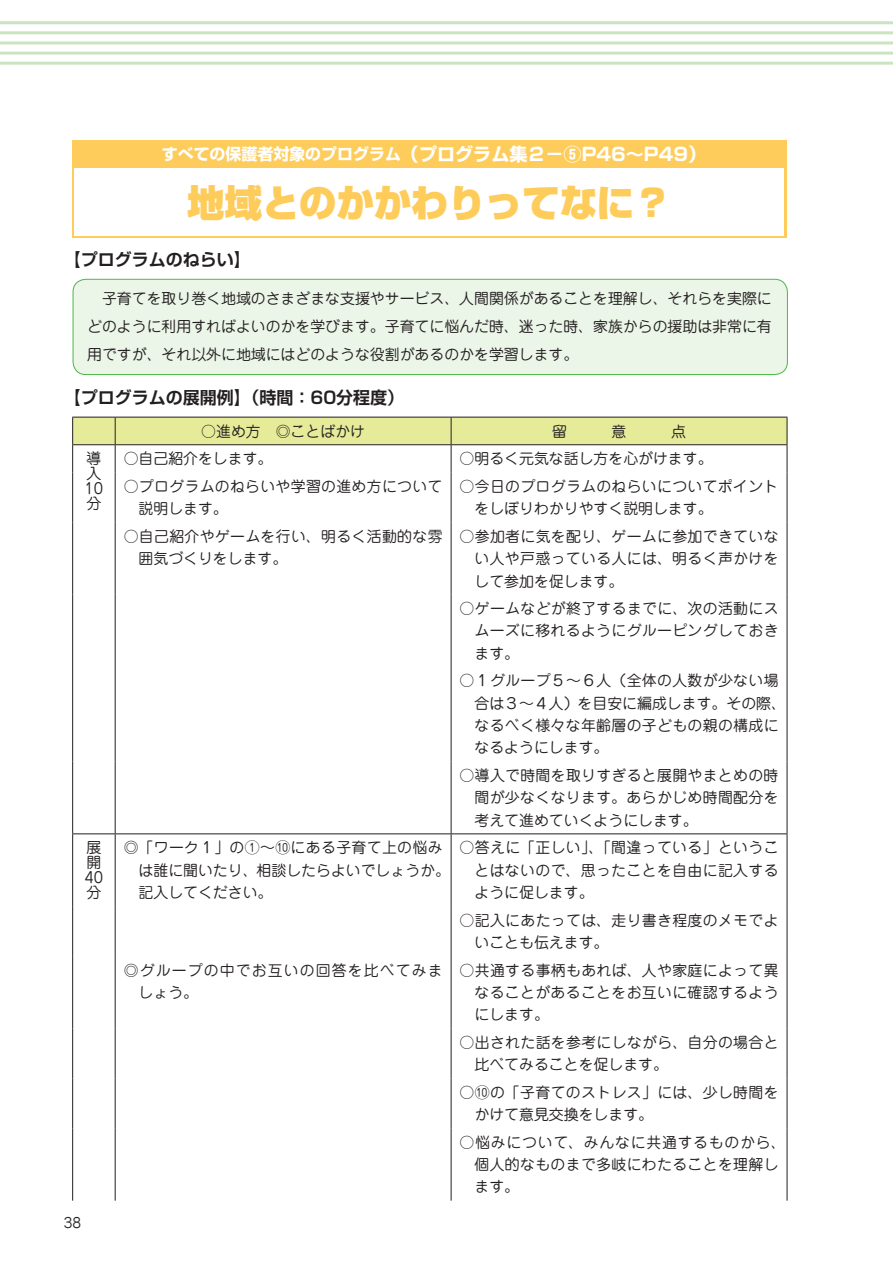
<style>
.page{position:relative;width:893px;height:1263px;background:#fff}
.page>*{position:absolute;margin:0;border:0;box-sizing:border-box;transform-origin:0 0}
.t1{font:900 37.2px "Shin Go Pro";color:#fecc5b}
.t2{font:700 18px "Shin Go Pro";color:#fff}
.t3{font:700 16.95px "Shin Go Pro De";color:#231f20}
.t4{font:14.85px/22.4px "Jun 201 Pro";letter-spacing:.02em;color:#231f20}
.t5{font:14.85px/22.4px "Jun 201 Pro";color:#231f20}
.t6{font:14.85px/22.4px "Jun 201 Pro";letter-spacing:.075em;color:#231f20}
.t7{font:13.8px "Jun 201 Pro";color:#231f20}
.s1{font-size:15.9px}
</style>
<div class="page">
<hr style="left:0;top:31px;width:893px;height:3px;background:#cae4c0">
<hr style="left:0;top:52px;width:893px;height:3px;background:#cae4c0">
<hr style="left:0;top:41px;width:893px;height:3px;background:#cae4c0">
<hr style="left:0;top:62px;width:893px;height:3px;background:#cae4c0">
<hr style="left:0;top:21px;width:893px;height:3px;background:#cae4c0">
<div style="left:72px;top:140px;width:715px;height:98px;background:#fecc5b"></div>
<div style="left:75px;top:168px;width:709px;height:67px;background:#fff"></div>
<div style="left:72px;top:279px;width:716px;height:95px;background:#ebf5e8"></div>
<svg style="left:72px;top:417px;width:716px;height:55px"></svg>
<hr style="left:72px;top:472px;width:1px;height:50px;background:#231f20">
<hr style="left:115px;top:472px;width:1px;height:50px;background:#231f20">
<hr style="left:451px;top:472px;width:1px;height:50px;background:#231f20">
<hr style="left:787px;top:472px;width:1px;height:50px;background:#231f20">
<hr style="left:72px;top:522px;width:1px;height:73px;background:#231f20">
<hr style="left:115px;top:522px;width:1px;height:73px;background:#231f20">
<hr style="left:451px;top:522px;width:1px;height:73px;background:#231f20">
<hr style="left:787px;top:522px;width:1px;height:73px;background:#231f20">
<hr style="left:72px;top:595px;width:1px;height:72px;background:#231f20">
<hr style="left:115px;top:595px;width:1px;height:72px;background:#231f20">
<hr style="left:451px;top:595px;width:1px;height:72px;background:#231f20">
<hr style="left:787px;top:595px;width:1px;height:72px;background:#231f20">
<hr style="left:72px;top:667px;width:1px;height:94px;background:#231f20">
<hr style="left:115px;top:667px;width:1px;height:94px;background:#231f20">
<hr style="left:451px;top:667px;width:1px;height:94px;background:#231f20">
<hr style="left:787px;top:667px;width:1px;height:94px;background:#231f20">
<hr style="left:72px;top:761px;width:1px;height:72px;background:#231f20">
<hr style="left:115px;top:761px;width:1px;height:72px;background:#231f20">
<hr style="left:451px;top:761px;width:1px;height:72px;background:#231f20">
<hr style="left:787px;top:761px;width:1px;height:72px;background:#231f20">
<hr style="left:72px;top:834px;width:1px;height:72px;background:#231f20">
<hr style="left:115px;top:834px;width:1px;height:72px;background:#231f20">
<hr style="left:451px;top:834px;width:1px;height:72px;background:#231f20">
<hr style="left:787px;top:834px;width:1px;height:72px;background:#231f20">
<hr style="left:72px;top:906px;width:1px;height:50px;background:#231f20">
<hr style="left:115px;top:906px;width:1px;height:50px;background:#231f20">
<hr style="left:451px;top:906px;width:1px;height:50px;background:#231f20">
<hr style="left:787px;top:906px;width:1px;height:50px;background:#231f20">
<hr style="left:72px;top:956px;width:1px;height:72px;background:#231f20">
<hr style="left:115px;top:956px;width:1px;height:72px;background:#231f20">
<hr style="left:451px;top:956px;width:1px;height:72px;background:#231f20">
<hr style="left:787px;top:956px;width:1px;height:72px;background:#231f20">
<hr style="left:72px;top:1028px;width:1px;height:50px;background:#231f20">
<hr style="left:115px;top:1028px;width:1px;height:50px;background:#231f20">
<hr style="left:451px;top:1028px;width:1px;height:50px;background:#231f20">
<hr style="left:787px;top:1028px;width:1px;height:50px;background:#231f20">
<hr style="left:72px;top:1078px;width:1px;height:50px;background:#231f20">
<hr style="left:115px;top:1078px;width:1px;height:50px;background:#231f20">
<hr style="left:451px;top:1078px;width:1px;height:50px;background:#231f20">
<hr style="left:787px;top:1078px;width:1px;height:50px;background:#231f20">
<hr style="left:72px;top:1128px;width:1px;height:72px;background:#231f20">
<hr style="left:115px;top:1128px;width:1px;height:72px;background:#231f20">
<hr style="left:451px;top:1128px;width:1px;height:72px;background:#231f20">
<hr style="left:787px;top:1128px;width:1px;height:72px;background:#231f20">
<hr style="left:72px;top:833px;width:43px;height:1px;background:#231f20">
<hr style="left:115px;top:833px;width:336px;height:1px;background:#231f20">
<hr style="left:451px;top:833px;width:336px;height:1px;background:#231f20">
<p class="t2" style="left:162px;top:140px;width:546px"><span class="s1">すべての保護者対象のプログラム</span>（プログラム集２－⑤P46～P49）</p>
<h1 class="t1" style="left:188px;top:173px;width:485px">地域とのかかわりってなに？</h1>
<p class="t3" style="left:64px;top:245px;width:189px">【プログラムのねらい】</p>
<p class="t4" style="left:87px;top:283px;width:686px;line-height:27.6px;text-align:justify">　子育てを取り巻く地域のさまざまな支援やサービス、人間関係があることを理解し、それらを実際にどのように利用すればよいのかを学びます。子育てに悩んだ時、迷った時、家族からの援助は非常に有用ですが、それ以外に地域にはどのような役割があるのかを学習します。</p>
<p class="t3" style="left:64px;top:384px;width:342px">【プログラムの展開例】（時間：60分程度）</p>
<p class="t5" style="left:201px;top:418px;width:165px">○進め方　◎ことばかけ</p>
<p class="t4" style="left:85px;top:450px;width:20px;line-height:14.9px">導入<br>10分</p>
<p class="t5" style="left:124px;top:446px;width:150px">○自己紹介をします。</p>
<p class="t5" style="left:460px;top:446px;width:254px">○明るく元気な話し方を心がけます。</p>
<p class="t4" style="left:139px;top:473px;width:305px;text-indent:-15px">○プログラムのねらいや学習の進め方について説明します。</p>
<p class="t4" style="left:474px;top:473px;width:305px;text-indent:-15px">○今日のプログラムのねらいについてポイントをしぼりわかりやすく説明します。</p>
<p class="t4" style="left:139px;top:523px;width:306px;text-indent:-15px">○自己紹介やゲームを行い、明るく活動的な雰囲気づくりをします。</p>
<p class="t4" style="left:474px;top:523px;width:306px;text-align:justify;text-indent:-15px">○参加者に気を配り、ゲームに参加できていない人や戸惑っている人には、明るく声かけをして参加を促します。</p>
<p class="t4" style="left:474px;top:596px;width:306px;text-align:justify;text-indent:-15px">○ゲームなどが終了するまでに、次の活動にスムーズに移れるようにグルーピングしておきます。</p>
<p class="t4" style="left:474px;top:668px;width:313px;text-indent:-15px">○１グループ５～６人（全体の人数が少ない場合は３～４人）を目安に編成します。その際、なるべく様々な年齢層の子どもの親の構成になるようにします。</p>
<p class="t4" style="left:474px;top:763px;width:306px;text-align:justify;text-indent:-15px">○導入で時間を取りすぎると展開やまとめの時間が少なくなります。あらかじめ時間配分を考えて進めていくようにします。</p>
<p class="t4" style="left:85px;top:839px;width:20px;line-height:14.9px">展開<br>40分</p>
<p class="t5" style="left:139px;top:835px;width:313px;text-indent:-15px">◎「ワーク１」の①～⑩にある子育て上の悩みは誰に聞いたり、相談したらよいでしょうか。記入してください。</p>
<p class="t4" style="left:474px;top:835px;width:306px;text-align:justify;text-indent:-15px">○答えに「正しい」、「間違っている」ということはないので、思ったことを自由に記入するように促します。</p>
<p class="t4" style="left:474px;top:907px;width:306px;text-indent:-15px">○記入にあたっては、走り書き程度のメモでよいことも伝えます。</p>
<p class="t6" style="left:139px;top:957px;width:305px;text-indent:-15px">◎グループの中でお互いの回答を比べてみましょう。</p>
<p class="t4" style="left:474px;top:957px;width:306px;text-align:justify;text-indent:-15px">○共通する事柄もあれば、人や家庭によって異なることがあることをお互いに確認するようにします。</p>
<p class="t4" style="left:474px;top:1029px;width:306px;text-indent:-15px">○出された話を参考にしながら、自分の場合と比べてみることを促します。</p>
<p class="t4" style="left:474px;top:1079px;width:306px;text-indent:-15px">○⑩の「子育てのストレス」には、少し時間をかけて意見交換をします。</p>
<p class="t4" style="left:474px;top:1129px;width:313px;text-indent:-15px">○悩みについて、みんなに共通するものから、個人的なものまで多岐にわたることを理解します。</p>
<p class="t7" style="left:64px;top:1212px;width:19px">38</p>
</div>
